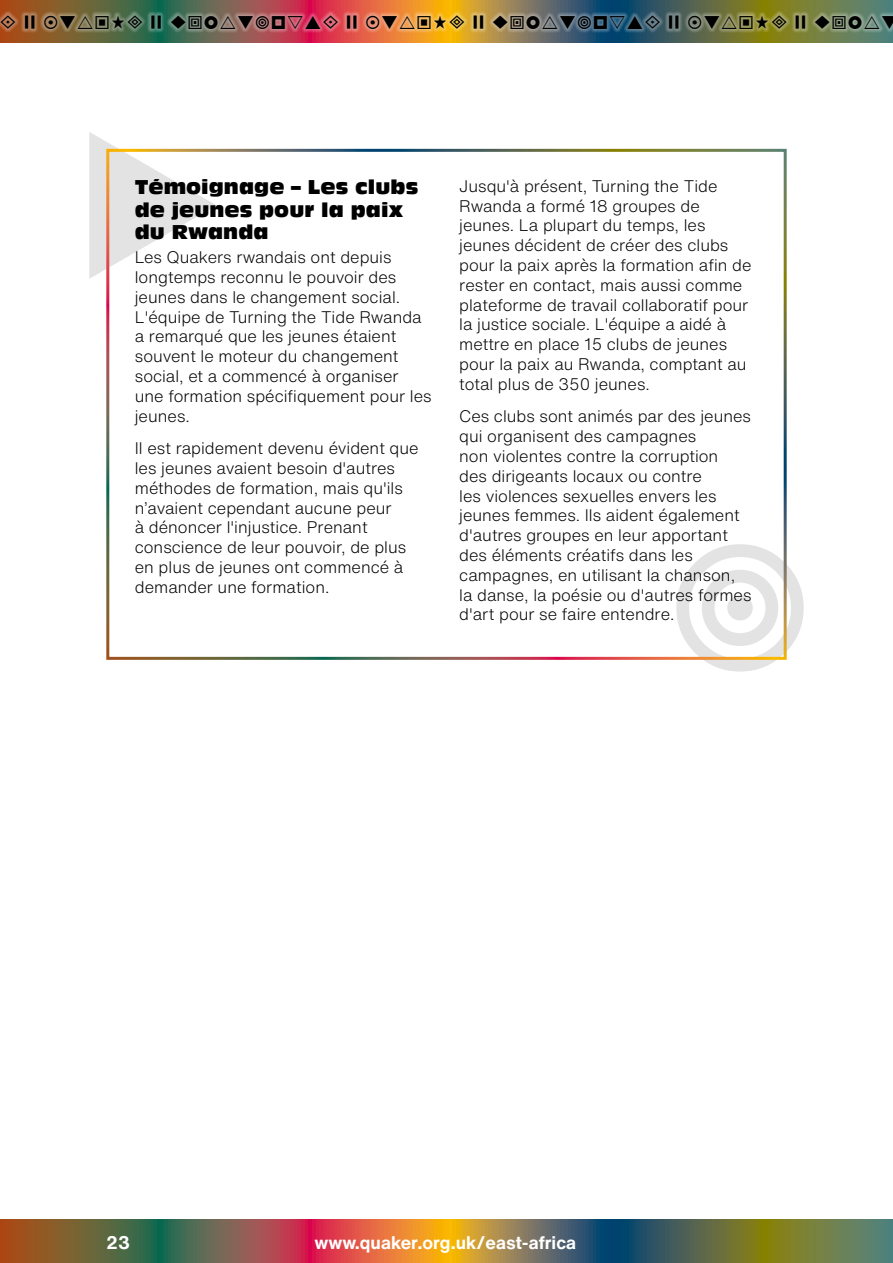
<style>
.page{position:relative;width:893px;height:1263px;background:#fff}
.page>*{position:absolute;margin:0;border:0;box-sizing:border-box;transform-origin:0 0}
.t1{font:19.5px/22.5px "Antique Olive Compact";letter-spacing:.005em;color:#000}
.t2{font:700 18px "Helvetica Now Text";color:#fff}
.t3{font:300 16.5px/19.8px "Helvetica Now Text";color:#000}
</style>
<div class="page">
<svg style="left:0;top:1219px;width:893px;height:44px;background:#816a47"></svg>
<svg style="left:0;top:0;width:893px;height:43px;background:#816a47"></svg>
<div style="left:0;top:11px;width:893px;height:22px;background:#fff;opacity:.75"></div>
<svg style="left:676px;top:544px;width:128px;height:127px"></svg>
<svg style="left:89px;top:132px;width:128px;height:147px"></svg>
<div style="left:106px;top:149px;width:681px;height:511px;border:3px solid #fff"></div>
<svg style="left:1px;top:16px;width:15px;height:13px"></svg>
<svg style="left:25px;top:16px;width:10px;height:13px"></svg>
<svg style="left:152px;top:16px;width:9px;height:13px"></svg>
<svg style="left:347px;top:16px;width:10px;height:13px"></svg>
<svg style="left:474px;top:16px;width:9px;height:13px"></svg>
<svg style="left:669px;top:16px;width:10px;height:13px"></svg>
<svg style="left:796px;top:16px;width:9px;height:13px"></svg>
<svg style="left:44px;top:16px;width:98px;height:13px"></svg>
<svg style="left:171px;top:16px;width:167px;height:13px;background:#b78285"></svg>
<svg style="left:366px;top:16px;width:98px;height:13px"></svg>
<svg style="left:493px;top:16px;width:167px;height:13px;background:#7c8e95"></svg>
<svg style="left:688px;top:16px;width:99px;height:13px"></svg>
<svg style="left:815px;top:16px;width:78px;height:13px"></svg>
<p class="t1" style="left:135px;top:175px;width:285px">Témoignage – Les clubs de jeunes pour la paix du Rwanda</p>
<p class="t3" style="left:135px;top:247px;width:298px">Les Quakers rwandais ont depuis longtemps reconnu le pouvoir des jeunes dans le changement social.<br>L'équipe de Turning the Tide Rwanda a remarqué que les jeunes étaient souvent le moteur du changement social, et a commencé à organiser une formation spécifiquement pour les jeunes.</p>
<p class="t3" style="left:135px;top:438px;width:285px">Il est rapidement devenu évident que les jeunes avaient besoin d'autres méthodes de formation, mais qu'ils n’avaient cependant aucune peur<br>à dénoncer l'injustice. Prenant conscience de leur pouvoir, de plus en plus de jeunes ont commencé à demander une formation.</p>
<p class="t3" style="left:459px;top:175px;width:294px">Jusqu'à présent, Turning the Tide Rwanda a formé 18 groupes de jeunes. La plupart du temps, les jeunes décident de créer des clubs pour la paix après la formation afin de rester en contact, mais aussi comme plateforme de travail collaboratif pour la justice sociale. L'équipe a aidé à mettre en place 15 clubs de jeunes pour la paix au Rwanda, comptant au total plus de 350 jeunes.</p>
<p class="t3" style="left:459px;top:406px;width:294px">Ces clubs sont animés par des jeunes qui organisent des campagnes<br>non violentes contre la corruption<br>des dirigeants locaux ou contre<br>les violences sexuelles envers les jeunes femmes. Ils aident également d'autres groupes en leur apportant des éléments créatifs dans les campagnes, en utilisant la chanson, la danse, la poésie ou d'autres formes d'art pour se faire entendre.</p>
<p class="t2" style="left:106px;top:1229px;width:25px">23</p>
<p class="t2" style="left:314px;top:1229px;width:263px">www.quaker.org.uk/east-africa</p>
</div>
